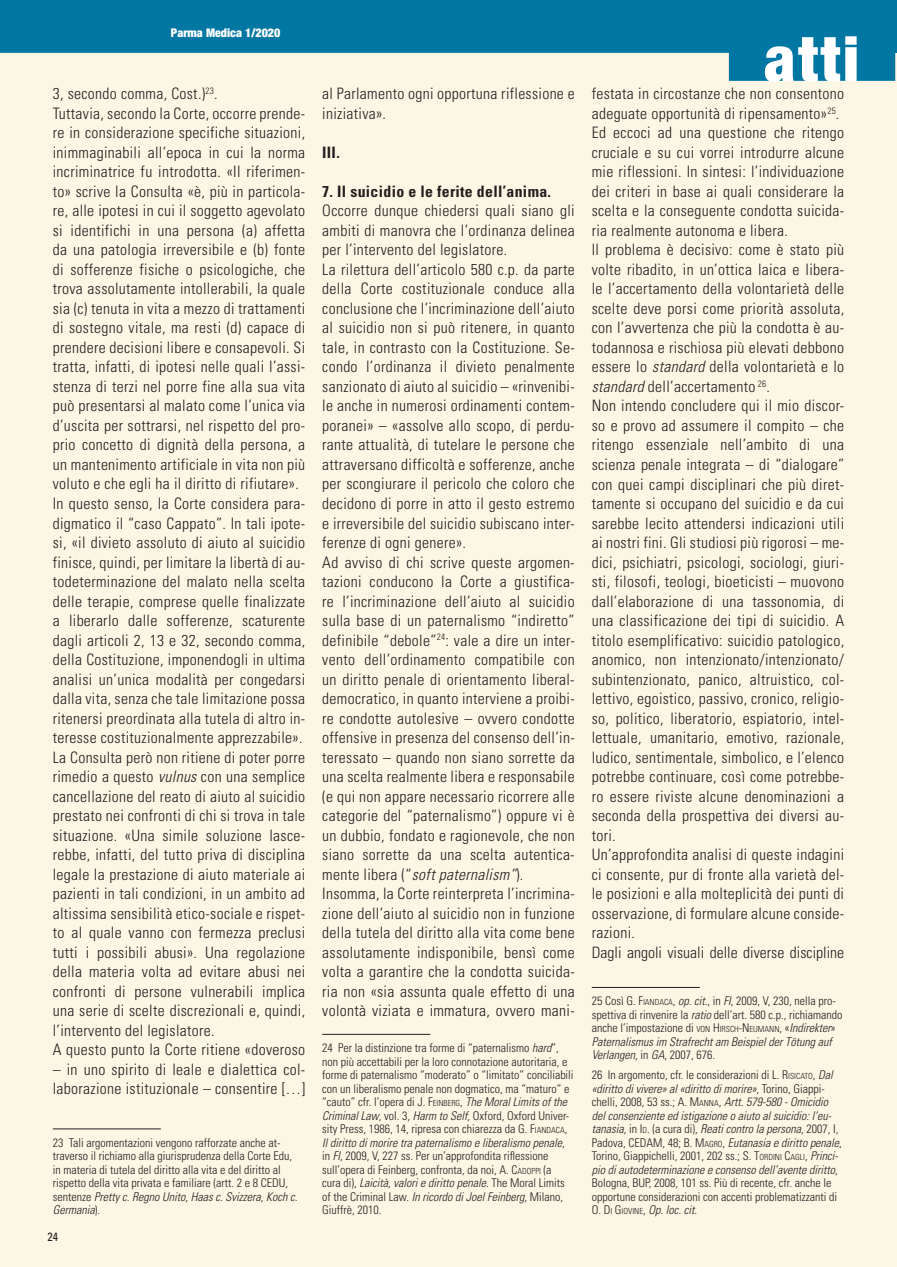
<style>
.page{position:relative;width:897px;height:1267px;background:#fff}
.page>*{position:absolute;margin:0;border:0;box-sizing:border-box;transform-origin:0 0}
.t1{font:300 condensed 15.75px/19.5px "Univers";letter-spacing:.02em;color:#231f20}
.t2{font:700 condensed 15.75px "Univers";letter-spacing:.02em;color:#231f20}
.t3{font:300 condensed 12px/13.5px "Univers";color:#231f20}
.t4{font:900 condensed 12px "Helvetica Neue";color:#fff}
.t5{font:condensed 12px "Univers";color:#231f20}
.s1{font-style:italic}
.s2{font-style:inherit}
.s3{font-size:8.4px}
</style>
<div class="page">
<div style="left:0;top:0;width:895px;height:1266px;background:#fcf6e4"></div>
<hr style="left:895px;top:0;width:1px;height:1266px;background:#fcf6e4">
<svg style="left:0;top:0;width:895px;height:81px;fill:#0076a3"></svg>
<hr style="left:895px;top:0;width:1px;height:53px;background:#0076a3">
<svg style="left:764px;top:36px;width:92px;height:46px;background:#94c5d8"></svg>
<hr style="left:53px;top:1128px;width:108px;height:1px;background:#231f20">
<hr style="left:322px;top:1033px;width:108px;height:1px;background:#231f20">
<hr style="left:591px;top:987px;width:108px;height:1px;background:#231f20">
<p class="t4" style="left:171px;top:25px;width:111px">Parma Medica 1/2020</p>
<p class="t1" style="left:53px;top:84px;width:254px">3, secondo comma, Cost.)<sup>23</sup>.<br>Tuttavia, secondo la Corte, occorre prende&shy;re in considerazione specifiche situazioni, inimmaginabili all’epoca in cui la norma incriminatrice fu introdotta. «Il riferimen&shy;to» scrive la Consulta «è, più in particola&shy;re, alle ipotesi in cui il soggetto agevolato si identifichi in una persona (a) affetta da una patologia irreversibile e (b) fonte di sofferenze fisiche o psicologiche, che trova assolutamente intollerabili, la quale sia (c) tenuta in vita a mezzo di trattamenti di sostegno vitale, ma resti (d) capace di prendere decisioni libere e consapevoli. Si tratta, infatti, di ipotesi nelle quali l’assi&shy;stenza di terzi nel porre fine alla sua vita può presentarsi al malato come l’unica via d’uscita per sottrarsi, nel rispetto del pro&shy;prio concetto di dignità della persona, a un mantenimento artificiale in vita non più voluto e che egli ha il diritto di rifiutare».<br>In questo senso, la Corte considera para&shy;digmatico il “caso Cappato”. In tali ipote&shy;si, «il divieto assoluto di aiuto al suicidio finisce, quindi, per limitare la libertà di au&shy;todeterminazione del malato nella scelta delle terapie, comprese quelle finalizzate a liberarlo dalle sofferenze, scaturente dagli articoli 2, 13 e 32, secondo comma, della Costituzione, imponendogli in ultima analisi un’unica modalità per congedarsi dalla vita, senza che tale limitazione possa ritenersi preordinata alla tutela di altro in&shy;teresse costituzionalmente apprezzabile».<br>La Consulta però non ritiene di poter porre rimedio a questo <span class="s1">vulnus</span> con una semplice cancellazione del reato di aiuto al suicidio prestato nei confronti di chi si trova in tale situazione. «Una simile soluzione lasce&shy;rebbe, infatti, del tutto priva di disciplina legale la prestazione di aiuto materiale ai pazienti in tali condizioni, in un ambito ad altissima sensibilità etico-sociale e rispet&shy;to al quale vanno con fermezza preclusi tutti i possibili abusi». Una regolazione della materia volta ad evitare abusi nei confronti di persone vulnerabili implica una serie di scelte discrezionali e, quindi, l’intervento del legislatore.<br>A questo punto la Corte ritiene «doveroso</p>
<p class="t1" style="left:53px;top:1059px;width:254px">– in uno spirito di leale e dialettica col&shy;laborazione istituzionale – consentire […]</p>
<p class="t3" style="left:53px;top:1135px;width:246px">23 Tali argomentazioni vengono rafforzate anche at&shy;traverso il richiamo alla giurisprudenza della Corte Edu, in materia di tutela del diritto alla vita e del diritto al rispetto della vita privata e familiare (artt. 2 e 8 CEDU, sentenze <span class="s1">Pretty c. Regno Unito</span>, <span class="s1">Haas c. Svizzera</span>, <span class="s1">Koch c.<br>Germania</span>).</p>
<p class="t5" style="left:47px;top:1228px;width:10px">24</p>
<p class="t1" style="left:322px;top:84px;width:254px">al Parlamento ogni opportuna riflessione e iniziativa».</p>
<p class="t2" style="left:322px;top:142px;width:19px">III.</p>
<p class="t2" style="left:322px;top:181px;width:230px">7. Il suicidio e le ferite dell’anima.</p>
<p class="t1" style="left:322px;top:201px;width:254px">Occorre dunque chiedersi quali siano gli ambiti di manovra che l’ordinanza delinea per l’intervento del legislatore.<br>La rilettura dell’articolo 580 c.p. da parte della Corte costituzionale conduce alla conclusione che l’incriminazione dell’aiuto al suicidio non si può ritenere, in quanto tale, in contrasto con la Costituzione. Se&shy;condo l’ordinanza il divieto penalmente sanzionato di aiuto al suicidio – «rinvenibi&shy;le anche in numerosi ordinamenti contem&shy;poranei» – «assolve allo scopo, di perdu&shy;rante attualità, di tutelare le persone che attraversano difficoltà e sofferenze, anche per scongiurare il pericolo che coloro che decidono di porre in atto il gesto estremo e irreversibile del suicidio subiscano inter&shy;ferenze di ogni genere».<br>Ad avviso di chi scrive queste argomen&shy;tazioni conducono la Corte a giustifica&shy;re l’incriminazione dell’aiuto al suicidio sulla base di un paternalismo “indiretto” definibile “debole”<sup>24</sup>: vale a dire un inter&shy;vento dell’ordinamento compatibile con un diritto penale di orientamento liberal&shy;democratico, in quanto interviene a proibi&shy;re condotte autolesive – ovvero condotte offensive in presenza del consenso dell’in&shy;teressato – quando non siano sorrette da una scelta realmente libera e responsabile (e qui non appare necessario ricorrere alle categorie del “paternalismo”) oppure vi è un dubbio, fondato e ragionevole, che non siano sorrette da una scelta autentica&shy;mente libera (“<span class="s1">soft paternalism”</span>).<br>Insomma, la Corte reinterpreta l’incrimina&shy;zione dell’aiuto al suicidio non in funzione della tutela del diritto alla vita come bene assolutamente indisponibile, bensì come volta a garantire che la condotta suicida&shy;ria non «sia assunta quale effetto di una volontà viziata e immatura, ovvero mani-</p>
<p class="t3" style="left:322px;top:1041px;width:253px">24 Per la distinzione tra forme di “paternalismo <span class="s1">hard</span>”, non più accettabili per la loro connotazione autoritaria, e forme di paternalismo “moderato” o “limitato” conciliabili con un liberalismo penale non dogmatico, ma “maturo” e “cauto” cfr. l’opera di J. <span class="s2">F</span><span class="s3">EINBERG</span>, <span class="s1">The Moral Limits of the Criminal Law</span>, vol. 3, <span class="s1">Harm to Self,</span> Oxford, Oxford Univer&shy;sity Press, 1986, 14, ripresa con chiarezza da G. <span class="s2">F</span><span class="s3">IANDACA</span>, <span class="s1">Il diritto di morire tra paternalismo e liberalismo penale</span>, in <span class="s1">FI</span>, 2009, V, 227 ss. Per un’approfondita riflessione sull’opera di Feinberg, confronta, da noi, A. <span class="s2">C</span><span class="s3">ADOPPI</span> (a<br>cura di), <span class="s1">Laicità, valori e diritto penale</span>. The Moral Limits of the Criminal Law. <span class="s1">In ricordo di Joel Feinberg</span>, Milano, Giuffrè, 2010.</p>
<p class="t1" style="left:591px;top:84px;width:254px">festata in circostanze che non consentono adeguate opportunità di ripensamento»<sup>25</sup>.<br>Ed eccoci ad una questione che ritengo cruciale e su cui vorrei introdurre alcune mie riflessioni. In sintesi: l’individuazione dei criteri in base ai quali considerare la scelta e la conseguente condotta suicida&shy;ria realmente autonoma e libera.<br>Il problema è decisivo: come è stato più volte ribadito, in un’ottica laica e libera&shy;le l’accertamento della volontarietà delle scelte deve porsi come priorità assoluta, con l’avvertenza che più la condotta è au&shy;todannosa e rischiosa più elevati debbono essere lo <span class="s1">standard</span> della volontarietà e lo <span class="s1">standard</span> dell’accertamento <sup>26</sup>.<br>Non intendo concludere qui il mio discor&shy;so e provo ad assumere il compito – che ritengo essenziale nell’ambito di una scienza penale integrata – di “dialogare” con quei campi disciplinari che più diret&shy;tamente si occupano del suicidio e da cui sarebbe lecito attendersi indicazioni utili ai nostri fini. Gli studiosi più rigorosi – me&shy;dici, psichiatri, psicologi, sociologi, giuri&shy;sti, filosofi, teologi, bioeticisti – muovono dall’elaborazione di una tassonomia, di una classificazione dei tipi di suicidio. A titolo esemplificativo: suicidio patologico, anomico, non intenzionato/intenzionato/ subintenzionato, panico, altruistico, col&shy;lettivo, egoistico, passivo, cronico, religio&shy;so, politico, liberatorio, espiatorio, intel&shy;lettuale, umanitario, emotivo, razionale, ludico, sentimentale, simbolico, e l’elenco potrebbe continuare, così come potrebbe&shy;ro essere riviste alcune denominazioni a seconda della prospettiva dei diversi au&shy;tori.<br>Un’approfondita analisi di queste indagini ci consente, pur di fronte alla varietà del&shy;le posizioni e alla molteplicità dei punti di osservazione, di formulare alcune conside&shy;razioni.<br>Dagli angoli visuali delle diverse discipline</p>
<p class="t3" style="left:591px;top:994px;width:252px">25 Così G. <span class="s2">F</span><span class="s3">IANDACA</span>, <span class="s1">op. cit.</span>, in <span class="s1">FI</span>, 2009, V, 230, nella pro&shy;spettiva di rinvenire la <span class="s1">ratio</span> dell’art. 580 c.p., richiamando anche l’impostazione di <span class="s3">VON</span> <span class="s2">H</span><span class="s3">IRSCH</span><span class="s2">-N</span><span class="s3">EUMANN</span>, «<span class="s1">Indirekter</span>» <span class="s1">Paternalismus im Strafrecht am Beispiel der Tötung auf Verlangen</span>, in <span class="s1">GA</span>, 2007, 676.</p>
<p class="t3" style="left:591px;top:1068px;width:252px">26 In argomento, cfr. le considerazioni di L. <span class="s2">R</span><span class="s3">ISICATO</span>, <span class="s1">Dal «diritto di vivere» al «diritto di morire»</span>, Torino, Giappi&shy;chelli, 2008, 53 ss.; A. M<span class="s3">ANNA</span>, <span class="s1">Artt. 579-580 - Omicidio del consenziente ed istigazione o aiuto al suicidio: l’eu&shy;tanasia</span>, in <span class="s2">I</span><span class="s3">D</span><span class="s2">.</span> (a cura di), <span class="s1">Reati contro la persona</span>, 2007, I, Padova, CEDAM, 48; B. <span class="s2">M</span><span class="s3">AGRO</span>, <span class="s1">Eutanasia e diritto penale</span>, Torino, Giappichelli, 2001, 202 ss.; S. <span class="s2">T</span><span class="s3">ORDINI</span> <span class="s2">C</span><span class="s3">AGLI</span>, <span class="s1">Princi&shy;pio di autodeterminazione e consenso dell’avente diritto</span>, Bologna, BUP, 2008, 101 ss. Più di recente, cfr. anche le opportune considerazioni con accenti problematizzanti di O. D<span class="s3">I</span> <span class="s2">G</span><span class="s3">IOVINE</span>, <span class="s1">Op. loc. cit</span>.</p>
</div>
